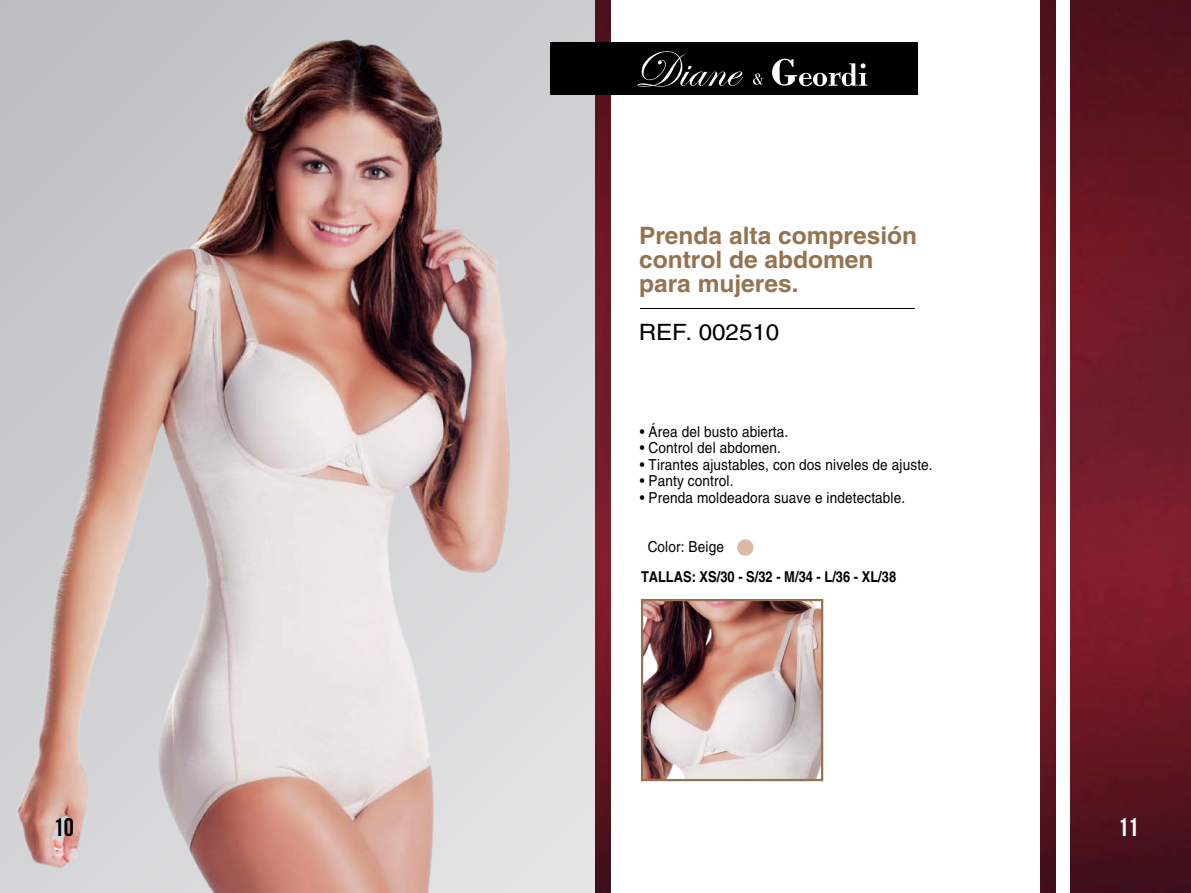
<style>
.page{position:relative;width:1191px;height:893px;background:#fff}
.page>*{position:absolute;margin:0;border:0;box-sizing:border-box;transform-origin:0 0}
.t1{font:700 25.5px "Bebas Neue";color:#000}
.t2{font:700 25.5px "Bebas Neue";color:#fff}
.t3{font:700 24px/24px "Helvetica LT Std";color:#967350}
.t4{font:22.5px "Helvetica LT Std";color:#000;scale:1.07 1}
.t5{font:15.15px "Helvetica LT Std";letter-spacing:.01em;color:#000;scale:.9 1}
.t6{font:700 15px "Helvetica LT Std";color:#000;scale:.86 1}
</style>
<div class="page">
<div style="left:0;top:0;width:595px;height:893px;background:linear-gradient(to bottom,#c9cacc,#e6e6e7)"></div>
<img style="left:1071px;top:0;width:120px;height:893px">
<img style="left:595px;top:0;width:15px;height:893px">
<img style="left:1040px;top:0;width:15px;height:893px">
<div style="left:735px;top:538px;width:20px;height:19px;background:#ddbba2;border:2px solid #fff;border-radius:50%"></div>
<hr style="left:640px;top:308px;width:275px;height:1px;background:#000">
<div style="left:550px;top:43px;width:368px;height:52px;background:#000"></div>
<svg style="left:637px;top:51px;width:106px;height:36px"></svg>
<svg style="left:772px;top:58px;width:95px;height:29px"></svg>
<svg style="left:753px;top:73px;width:10px;height:12px"></svg>
<img style="left:0;top:21px;width:531px;height:872px">
<img style="left:644px;top:602px;width:176px;height:176px">
<div style="left:641px;top:599px;width:182px;height:182px;border:2px solid #967350"></div>
<h2 class="t3" style="left:639px;top:223px;width:280px">Prenda alta compresión control de abdomen para mujeres.</h2>
<h3 class="t4" style="left:638px;top:319px;width:133px">REF. 002510</h3>
<p class="t5" style="left:640px;top:422px;width:166px">• Área del busto abierta.</p>
<p class="t5" style="left:640px;top:439px;width:158px">• Control del abdomen.</p>
<p class="t5" style="left:640px;top:455px;width:327px">• Tirantes ajustables, con dos niveles de ajuste.</p>
<p class="t5" style="left:640px;top:472px;width:105px">• Panty control.</p>
<p class="t5" style="left:640px;top:488px;width:296px">• Prenda moldeadora suave e indetectable.</p>
<p class="t5" style="left:647px;top:538px;width:86px">Color: Beige</p>
<p class="t6" style="left:641px;top:568px;width:298px">TALLAS: XS/30 - S/32 - M/34 - L/36 - XL/38</p>
<h1 class="t1" style="left:54px;top:813px;width:22px">10</h1>
<h1 class="t2" style="left:1118px;top:813px;width:22px">11</h1>
</div>
